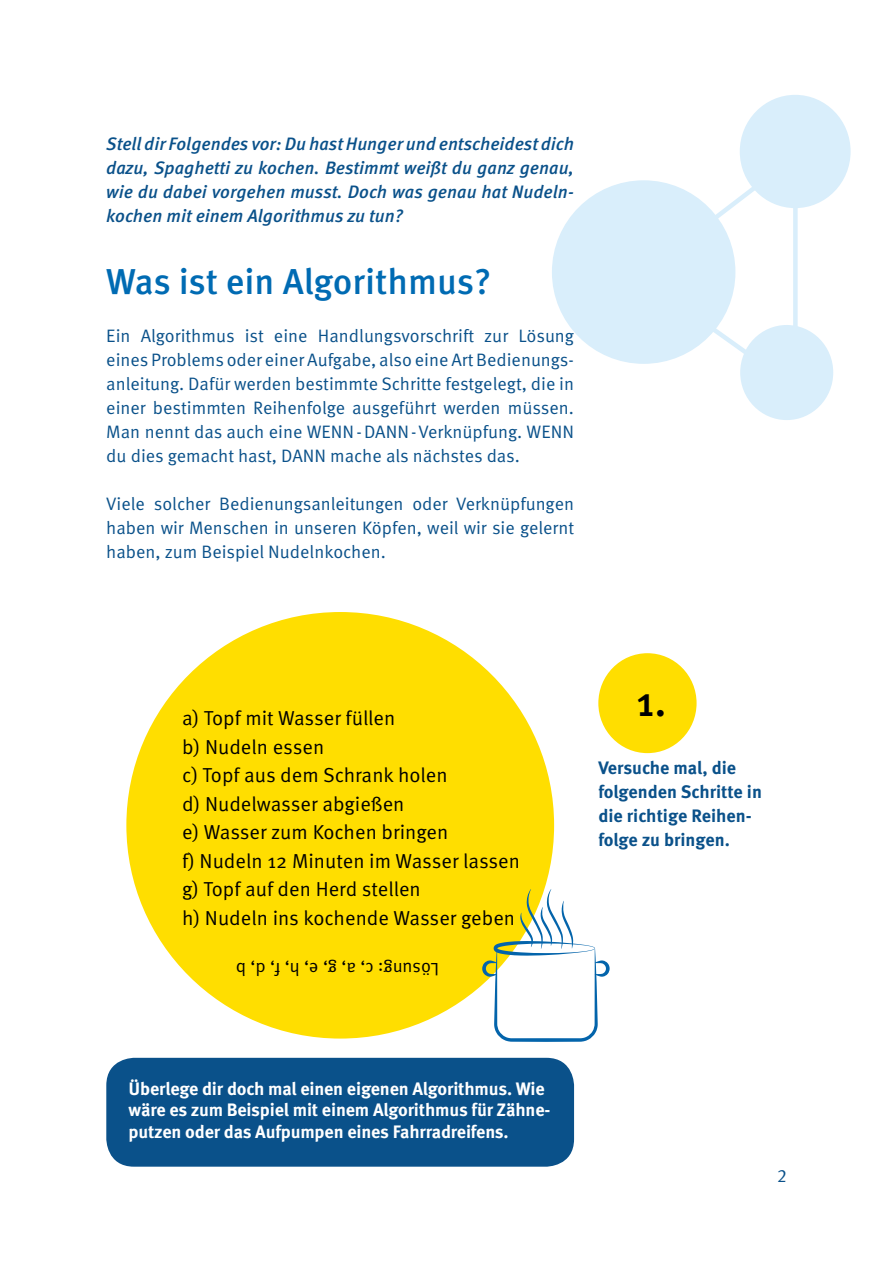
<style>
.page{position:relative;width:893px;height:1263px;background:#fff}
.page>*{position:absolute;margin:0;border:0;box-sizing:border-box;transform-origin:0 0}
.Arbeitsauftrag_Numme{font:500 42px "Meta Pro";color:#000}
.t1{font:500 36px "Meta Pro";letter-spacing:-.005em;color:#006bb3}
.Arbeitsauftrag_Aufzä{font:20.25px "Meta Pro";color:#000}
.t2{font:18px/24px "Meta Pro";color:#0a518a;text-align:justify}
.Einleitung_kursiv{font:italic 500 18px/24px "Meta Pro";color:#0a518a;text-align:justify}
.t3{font:700 18px/21.6px "Meta Pro";letter-spacing:-.01em;color:#fff}
.Arbeitsauftrag{font:700 18px/24px "Meta Pro";color:#0a518a}
.t4{font:18px "Meta Pro";letter-spacing:-.005em;color:#000}
</style>
<div class="page">
<div style="left:126px;top:612px;width:428px;height:426px;background:#ffde00;border-radius:50%"></div>
<div style="left:598px;top:653px;width:99px;height:100px;background:#ffde00;border-radius:50%"></div>
<svg style="left:668px;top:159px;width:131px;height:226px"></svg>
<div style="left:552px;top:180px;width:183px;height:184px;background:#d9eefb;border-radius:50%"></div>
<div style="left:740px;top:95px;width:111px;height:113px;background:#d9eefb;border-radius:50%"></div>
<div style="left:740px;top:325px;width:93px;height:95px;background:#d9eefb;border-radius:50%"></div>
<div style="left:106px;top:1058px;width:468px;height:109px;background:#0a518a;border-radius:28px"></div>
<svg style="left:482px;top:889px;width:128px;height:153px"></svg>
<p class="Einleitung_kursiv" style="left:106px;top:132px;width:469px">Stell dir Folgendes vor: Du hast Hunger und entscheidest dich dazu, Spaghetti zu kochen. Bestimmt weißt du ganz genau, wie du dabei vorgehen musst. Doch was genau hat Nudeln&shy;kochen mit einem Algorithmus zu tun?</p>
<h2 class="t1" style="left:106px;top:259px;width:387px">Was ist ein Algorithmus?</h2>
<p class="t2" style="left:106px;top:324px;width:469px">Ein Algorithmus ist eine Handlungsvorschrift zur Lösung eines Problems oder einer Aufgabe, also eine Art Bedienungs&shy;anleitung. Dafür werden bestimmte Schritte festgelegt, die in einer bestimmten Reihenfolge ausgeführt werden müssen.<br>Man nennt das auch eine WENN - DANN - Verknüpfung. WENN du dies gemacht hast, DANN mache als nächstes das.</p>
<p class="t2" style="left:106px;top:492px;width:469px">Viele solcher Bedienungsanleitungen oder Verknüpfungen haben wir Menschen in unseren Köpfen, weil wir sie gelernt haben, zum Beispiel Nudelnkochen.</p>
<p class="Arbeitsauftrag_Aufzä" style="left:182px;top:706px;width:215px">a) Topf mit Wasser füllen</p>
<p class="Arbeitsauftrag_Aufzä" style="left:182px;top:734px;width:144px">b) Nudeln essen</p>
<p class="Arbeitsauftrag_Aufzä" style="left:182px;top:762px;width:267px">c) Topf aus dem Schrank holen</p>
<p class="Arbeitsauftrag_Aufzä" style="left:182px;top:791px;width:224px">d) Nudelwasser abgießen</p>
<p class="Arbeitsauftrag_Aufzä" style="left:182px;top:819px;width:268px">e) Wasser zum Kochen bringen</p>
<p class="Arbeitsauftrag_Aufzä" style="left:182px;top:848px;width:339px">f) Nudeln 12 Minuten im Wasser lassen</p>
<p class="Arbeitsauftrag_Aufzä" style="left:182px;top:876px;width:240px">g) Topf auf den Herd stellen</p>
<p class="Arbeitsauftrag_Aufzä" style="left:182px;top:905px;width:334px">h) Nudeln ins kochende Wasser geben</p>
<p class="t4" style="left:439px;top:981px;width:205px;rotate:-180deg">Lösung: c, a, g, e, h, f, d, b</p>
<p class="t3" style="left:129px;top:1078px;width:423px">Überlege dir doch mal einen eigenen Algorithmus. Wie wäre es zum Beispiel mit einem Algorithmus für Zähne&shy;putzen oder das Aufpumpen eines Fahrradreifens.</p>
<p class="Arbeitsauftrag_Numme" style="left:636px;top:674px;width:32px">1.</p>
<p class="Arbeitsauftrag" style="left:598px;top:756px;width:165px">Versuche mal, die folgenden Schritte in die richtige Reihen&shy;folge zu bringen.</p>
<p class="t2" style="left:777px;top:1164px;width:11px">2</p>
</div>
